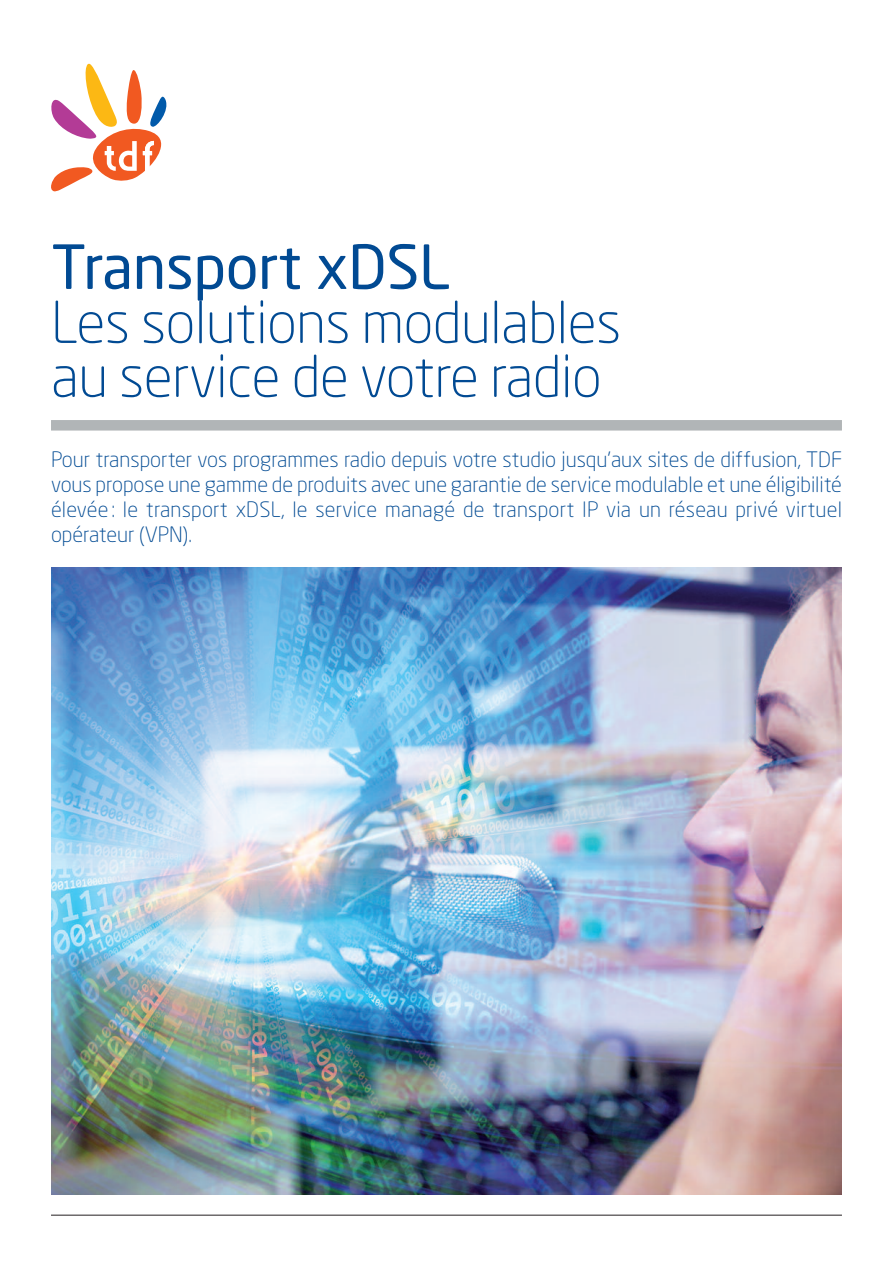
<style>
.page{position:relative;width:893px;height:1263px;background:#fff}
.page>*{position:absolute;margin:0;border:0;box-sizing:border-box;transform-origin:0 0}
.t1{font:60px "Neo Sans Std";letter-spacing:-.005em;color:#014a93}
.t2{font:300 57px/54px "Neo Sans Std";letter-spacing:-.01em;color:#014a93}
.t3{font:300 21px/25.2px "Neo Sans Std";letter-spacing:.01em;color:#014a93;text-align:justify}
</style>
<div class="page">
<svg style="left:51px;top:64px;width:115px;height:127px"></svg>
<hr style="left:51px;top:1215px;width:791px;height:1px;background:#231f20">
<div style="left:51px;top:420px;width:791px;height:11px;background:#b1b5b7"></div>
<img style="left:51px;top:567px;width:791px;height:628px">
<h1 class="t1" style="left:51px;top:244px;width:400px">Transport xDSL</h1>
<h2 class="t2" style="left:51px;top:300px;width:572px">Les solutions modulables au service de votre radio</h2>
<p class="t3" style="left:51px;top:448px;width:792px">Pour transporter vos programmes radio depuis votre studio jusqu’aux sites de diffusion, TDF vous propose une gamme de produits avec une garantie de service modulable et une éligibilité élevée : le transport xDSL, le service managé de transport IP via un réseau privé virtuel opérateur (VPN).</p>
</div>
